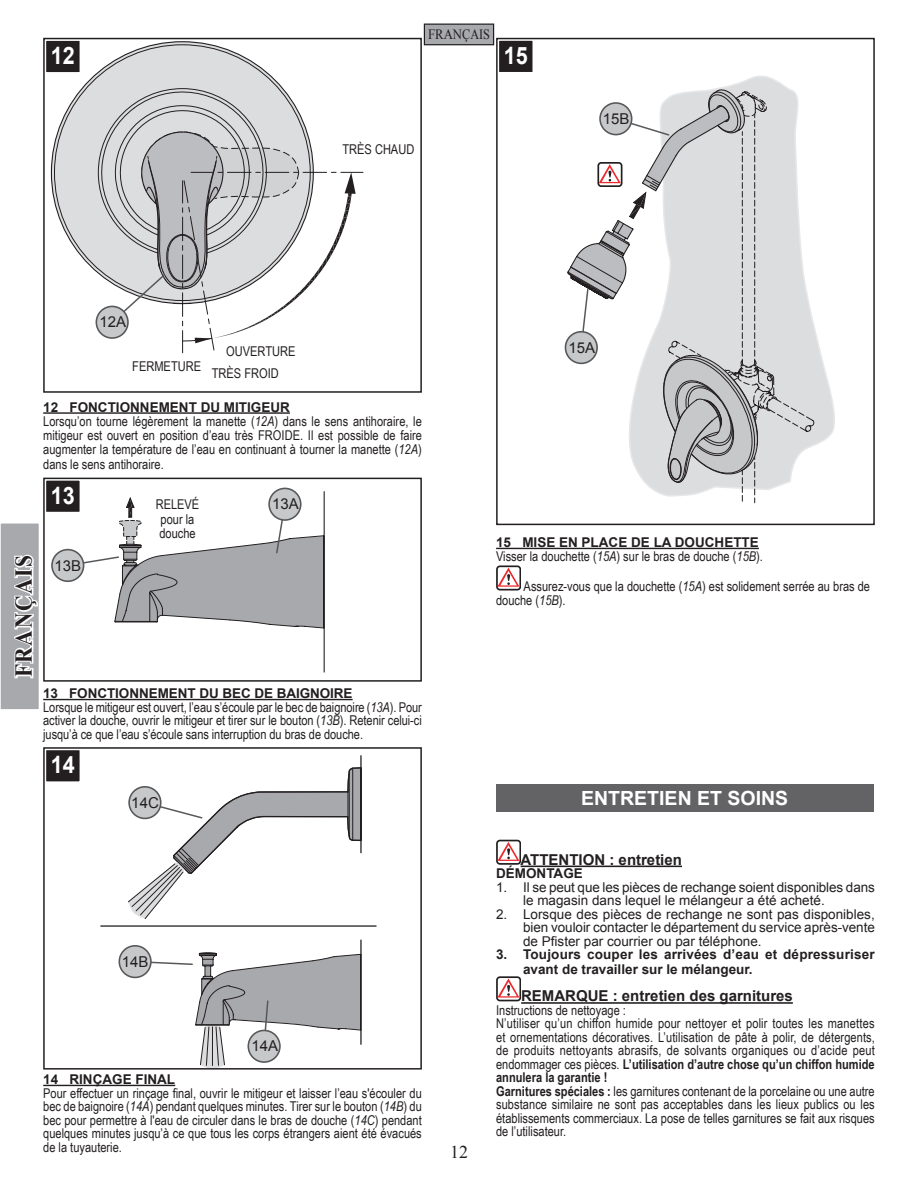
<style>
.page{position:relative;width:918px;height:1188px;background:#fff}
.page>*{position:absolute;margin:0;border:0;box-sizing:border-box;transform-origin:0 0}
.t1{font:700 24.3px "Times New Roman";letter-spacing:.075em;color:#231f20;scale:.88 1}
.t2{font:700 24px "Arial";letter-spacing:-.01em;color:#fff;scale:.9 1}
.t3{font:700 19.5px "Arial";color:#fff}
.t4{font:18px "Times New Roman";color:#231f20}
.heading_1{font:700 15px "Arial";color:#231f20}
.t5{font:15px "Arial";color:#231f20}
.t6{font:14.25px "Times New Roman";color:#231f20;scale:.9 1}
.Body_Text{font:13.5px/13.5px "Arial Narrow";color:#231f20;text-align:justify}
.t7{font:13.5px/13.5px "Arial";color:#231f20}
.heading_3{font:700 13.5px/14.4px "Arial";color:#231f20}
.s1{font-style:italic}
.s2{font-weight:700}
</style>
<div class="page">
<div style="left:424px;top:24px;width:70px;height:21px;background:#a8a9ad"></div>
<div style="left:424px;top:24px;width:70px;height:21px;border:1px solid #231f20"></div>
<svg style="left:0;top:523px;width:39px;height:187px"></svg>
<hr style="left:43px;top:412px;width:247px;height:2px;background:#231f20">
<hr style="left:43px;top:699px;width:310px;height:1px;background:#231f20">
<hr style="left:43px;top:1085px;width:132px;height:1px;background:#231f20">
<hr style="left:496px;top:548px;width:263px;height:1px;background:#231f20">
<div style="left:496px;top:565px;width:25px;height:25px;border:2px solid #231f20;border-radius:3px"></div>
<svg style="left:497px;top:568px;width:22px;height:19px"></svg>
<hr style="left:521px;top:866px;width:161px;height:1px;background:#231f20">
<hr style="left:521px;top:1002px;width:272px;height:2px;background:#231f20">
<div style="left:496px;top:840px;width:25px;height:24px;border:2px solid #231f20;border-radius:3px"></div>
<svg style="left:497px;top:842px;width:22px;height:19px"></svg>
<div style="left:496px;top:976px;width:25px;height:25px;border:2px solid #231f20;border-radius:3px"></div>
<svg style="left:497px;top:978px;width:22px;height:20px"></svg>
<div style="left:496px;top:784px;width:377px;height:28px;background:#636366"></div>
<div style="left:45px;top:479px;width:36px;height:34px;background:#231f20"></div>
<div style="left:43px;top:478px;width:40px;height:37px;border:3px solid #fff"></div>
<div style="left:45px;top:39px;width:36px;height:35px;background:#231f20"></div>
<div style="left:43px;top:38px;width:40px;height:37px;border:3px solid #fff"></div>
<div style="left:45px;top:749px;width:36px;height:34px;background:#231f20"></div>
<div style="left:43px;top:747px;width:40px;height:37px;border:3px solid #fff"></div>
<div style="left:498px;top:39px;width:36px;height:34px;background:#231f20"></div>
<div style="left:496px;top:38px;width:40px;height:37px;border:3px solid #fff"></div>
<div style="left:51px;top:42px;width:262px;height:262px;background:#dcdddf;border-radius:50%"></div>
<div style="left:43px;top:38px;width:379px;height:355px;border:2px solid #231f20"></div>
<hr style="left:324px;top:492px;width:1px;height:180px;background:#231f20">
<div style="left:43px;top:478px;width:379px;height:204px;border:2px solid #231f20"></div>
<svg style="left:714px;top:75px;width:121px;height:371px"></svg>
<div style="left:496px;top:38px;width:379px;height:487px;border:2px solid #231f20"></div>
<hr style="left:101px;top:925px;width:275px;height:2px;background:#231f20">
<hr style="left:360px;top:756px;width:2px;height:97px;background:#231f20">
<div style="left:43px;top:747px;width:379px;height:323px;border:2px solid #231f20"></div>
<svg style="left:91px;top:81px;width:272px;height:272px"></svg>
<div style="left:96px;top:306px;width:32px;height:32px;background:#c7c8ca;border-radius:50%"></div>
<div style="left:96px;top:306px;width:33px;height:33px;border:2px solid #57585a;border-radius:50%"></div>
<div style="left:565px;top:331px;width:33px;height:33px;border:2px solid #57585a;border-radius:50%"></div>
<div style="left:119px;top:946px;width:32px;height:31px;background:#c7c8ca;border-radius:50%"></div>
<div style="left:119px;top:945px;width:33px;height:33px;border:2px solid #57585a;border-radius:50%"></div>
<svg style="left:128px;top:767px;width:234px;height:302px"></svg>
<div style="left:129px;top:787px;width:32px;height:31px;background:#c7c8ca;border-radius:50%"></div>
<div style="left:128px;top:786px;width:34px;height:33px;border:2px solid #57585a;border-radius:50%"></div>
<svg style="left:567px;top:89px;width:247px;height:414px"></svg>
<svg style="left:269px;top:488px;width:32px;height:32px"></svg>
<div style="left:268px;top:488px;width:34px;height:33px;border:2px solid #57585a;border-radius:50%"></div>
<svg style="left:66px;top:497px;width:259px;height:132px"></svg>
<div style="left:52px;top:550px;width:32px;height:31px;background:#c7c8ca;border-radius:50%"></div>
<div style="left:51px;top:549px;width:33px;height:33px;border:2px solid #57585a;border-radius:50%"></div>
<div style="left:153px;top:500px;width:49px;height:42px;background:#fff"></div>
<div style="left:342px;top:145px;width:73px;height:13px;background:#fff"></div>
<div style="left:221px;top:346px;width:79px;height:15px;background:#fff"></div>
<p class="t2" style="left:51px;top:39px;width:28px">12</p>
<p class="t6" style="left:428px;top:25px;width:70px">FRANÇAIS</p>
<p class="t2" style="left:504px;top:39px;width:28px">15</p>
<p class="Body_Text" style="left:342px;top:142px;width:73px">TRÈS CHAUD</p>
<p class="t5" style="left:603px;top:109px;width:28px">15B</p>
<p class="t5" style="left:99px;top:312px;width:28px">12A</p>
<p class="Body_Text" style="left:132px;top:359px;width:70px">FERMETURE</p>
<p class="Body_Text" style="left:226px;top:344px;width:71px">OUVERTURE</p>
<p class="Body_Text" style="left:212px;top:366px;width:69px">TRÈS FROID</p>
<p class="heading_3" style="left:43px;top:400px;width:248px">12 FONCTIONNEMENT DU MITIGEUR</p>
<p class="Body_Text" style="left:43px;top:413px;width:380px;line-height:14.2px">Lorsqu’on tourne légèrement la manette (<span class="s1">12A</span>) dans le sens antihoraire, le mitigeur est ouvert en position d’eau très FROIDE. Il est possible de faire augmenter la température de l’eau en continuant à tourner la manette (<span class="s1">12A</span>) dans le sens antihoraire.</p>
<p class="t5" style="left:569px;top:338px;width:28px">15A</p>
<p class="t2" style="left:51px;top:479px;width:28px">13</p>
<h1 class="t1" style="left:7px;top:677px;width:140px;rotate:-90deg">FRANÇAIS</h1>
<p class="t5" style="left:55px;top:555px;width:28px">13B</p>
<p class="Body_Text" style="left:156px;top:497px;width:45px">RELEVÉ</p>
<p class="Body_Text" style="left:161px;top:512px;width:35px">pour la</p>
<p class="Body_Text" style="left:159px;top:526px;width:38px">douche</p>
<p class="t5" style="left:272px;top:494px;width:28px">13A</p>
<p class="heading_3" style="left:43px;top:687px;width:311px">13 FONCTIONNEMENT DU BEC DE BAIGNOIRE</p>
<p class="Body_Text" style="left:43px;top:700px;width:380px">Lorsque le mitigeur est ouvert, l’eau s’écoule par le bec de baignoire (<span class="s1">13A</span>). Pour activer la douche, ouvrir le mitigeur et tirer sur le bouton (<span class="s1">13B</span>). Retenir celui-ci jusqu’à ce que l’eau s’écoule sans interruption du bras de douche.</p>
<p class="t2" style="left:51px;top:749px;width:28px">14</p>
<p class="t5" style="left:131px;top:793px;width:29px">14C</p>
<p class="t5" style="left:122px;top:952px;width:28px">14B</p>
<p class="t5" style="left:251px;top:1036px;width:28px">14A</p>
<p class="heading_3" style="left:43px;top:1072px;width:134px">14 RINÇAGE FINAL</p>
<p class="Body_Text" style="left:43px;top:1086px;width:380px">Pour effectuer un rinçage final, ouvrir le mitigeur et laisser l’eau s'écouler du bec de baignoire (<span class="s1">14A</span>) pendant quelques minutes. Tirer sur le bouton (<span class="s1">14B</span>) du bec pour permettre à l'eau de circuler dans le bras de douche (<span class="s1">14C</span>) pendant quelques minutes jusqu’à ce que tous les corps étrangers aient été évacués de la tuyauterie.</p>
<p class="heading_3" style="left:496px;top:535px;width:264px">15 MISE EN PLACE DE LA DOUCHETTE</p>
<p class="Body_Text" style="left:496px;top:549px;width:268px">Visser la douchette (<span class="s1">15A</span>) sur le bras de douche (<span class="s1">15B</span>).</p>
<p class="Body_Text" style="left:496px;top:578px;width:375px;line-height:14.2px;text-indent:28px">Assurez-vous que la douchette (<span class="s1">15A</span>) est solidement serrée au bras de douche (<span class="s1">15B</span>).</p>
<h3 class="t4" style="left:450px;top:1140px;width:19px">12</h3>
<p class="t3" style="left:581px;top:786px;width:208px">ENTRETIEN ET SOINS</p>
<p class="heading_1" style="left:521px;top:849px;width:163px">ATTENTION : entretien</p>
<p class="heading_3" style="left:496px;top:867px;width:88px">DÉMONTAGE</p>
<p class="t7" style="left:523px;top:880px;width:353px;text-indent:-27px">1. Il se peut que les pièces de rechange soient disponibles dans le magasin dans lequel le mélangeur a été acheté.</p>
<p class="t7" style="left:523px;top:907px;width:353px;text-align:justify;text-indent:-27px">2. Lorsque des pièces de rechange ne sont pas disponibles, bien vouloir contacter le département du service après-vente de Pfister par courrier ou par téléphone.</p>
<p class="heading_3" style="left:523px;top:948px;width:353px;text-indent:-27px">3. Toujours couper les arrivées d’eau et dépressuriser avant de travailler sur le mélangeur.</p>
<p class="heading_1" style="left:521px;top:986px;width:273px">REMARQUE : entretien des garnitures</p>
<p class="Body_Text" style="left:496px;top:1003px;width:131px">Instructions de nettoyage :</p>
<p class="Body_Text" style="left:496px;top:1016px;width:380px">N’utiliser qu’un chiffon humide pour nettoyer et polir toutes les manettes et ornementations décoratives. L’utilisation de pâte à polir, de détergents, de produits nettoyants abrasifs, de solvants organiques ou d’acide peut endommager ces pièces. <span class="s2">L’utilisation d’autre chose qu’un chiffon humide annulera la garantie !</span></p>
<p class="Body_Text" style="left:496px;top:1084px;width:380px"><span class="s2">Garnitures spéciales :</span> les garnitures contenant de la porcelaine ou une autre substance similaire ne sont pas acceptables dans les lieux publics ou les établissements commerciaux. La pose de telles garnitures se fait aux risques de l’utilisateur.</p>
</div>
